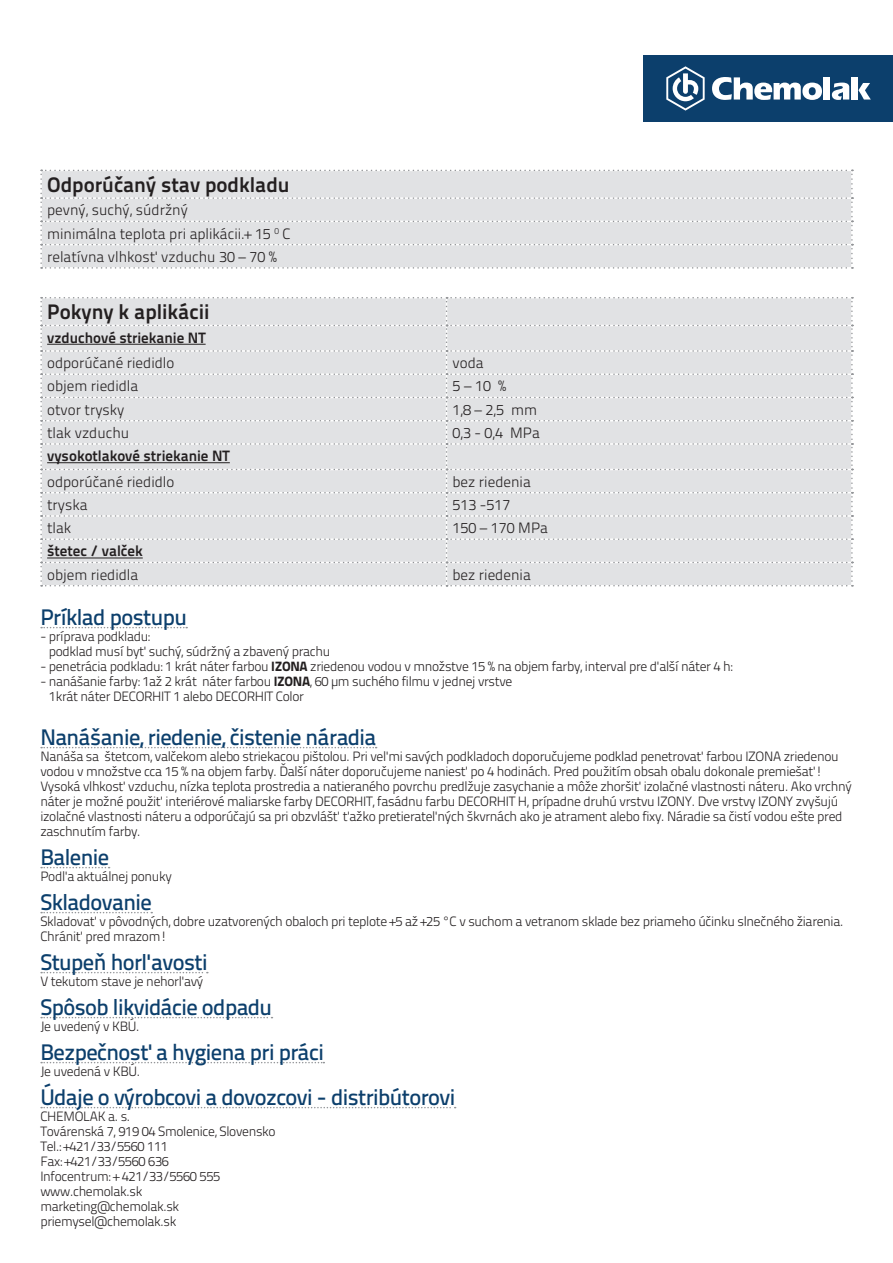
<style>
.page{position:relative;width:893px;height:1263px;background:#fff}
.page>*{position:absolute;margin:0;border:0;box-sizing:border-box;transform-origin:0 0}
.t1{font:500 22.5px/45px "Titillium Text 22 L";letter-spacing:-.025em;color:#0c3f6c}
.t2{font:700 21px "Titillium Text 22 L";color:#231f20}
.t3{font:300 15px/23.2px "Titillium Text 22 L";color:#231f20}
.t4{font:700 15px "Titillium Text 22 L";color:#231f20}
.t5{font:300 13.5px/15px "Titillium Text 22 L";letter-spacing:-.025em;color:#231f20}
.s1{font-weight:800}
</style>
<div class="page">
<div style="left:644px;top:55px;width:249px;height:67px;background:#0c3f6c"></div>
<svg style="left:712px;top:77px;width:110px;height:23px"></svg>
<div style="left:824px;top:77px;width:6px;height:23px;background:#fff"></div>
<svg style="left:832px;top:83px;width:17px;height:17px"></svg>
<div style="left:852px;top:77px;width:6px;height:23px;background:#fff"></div>
<svg style="left:858px;top:83px;width:13px;height:17px"></svg>
<svg style="left:666px;top:66px;width:39px;height:45px"></svg>
<svg style="left:41px;top:627px;width:146px;height:1px"></svg>
<svg style="left:41px;top:747px;width:336px;height:1px"></svg>
<svg style="left:41px;top:867px;width:69px;height:1px"></svg>
<svg style="left:41px;top:912px;width:111px;height:1px"></svg>
<svg style="left:41px;top:972px;width:167px;height:1px"></svg>
<svg style="left:41px;top:1017px;width:231px;height:1px"></svg>
<svg style="left:41px;top:1062px;width:283px;height:1px"></svg>
<svg style="left:41px;top:1107px;width:415px;height:1px"></svg>
<svg style="left:40px;top:170px;width:813px;height:99px;background:#e1e2e4"></svg>
<svg style="left:40px;top:297px;width:813px;height:289px;background:#e0e1e3"></svg>
<hr style="left:47px;top:344px;width:159px;height:1px;background:#231f20">
<hr style="left:47px;top:462px;width:183px;height:1px;background:#231f20">
<hr style="left:47px;top:558px;width:96px;height:1px;background:#231f20">
<h2 class="t2" style="left:47px;top:177px;width:244px">Odporúčaný stav podkladu</h2>
<p class="t3" style="left:47px;top:200px;width:245px">pevný, suchý, súdržný<br>minimálna teplota pri aplikácii.+ 15 <sup>0</sup> C relatívna vlhkosť vzduchu 30 – 70 %</p>
<h2 class="t2" style="left:47px;top:304px;width:164px">Pokyny k aplikácii</h2>
<p class="t4" style="left:47px;top:332px;width:160px">vzduchové striekanie NT</p>
<p class="t3" style="left:47px;top:353px;width:129px">odporúčané riedidlo</p>
<p class="t3" style="left:452px;top:353px;width:33px">voda</p>
<p class="t3" style="left:47px;top:376px;width:93px">objem riedidla</p>
<p class="t3" style="left:452px;top:376px;width:55px">5 – 10 %</p>
<p class="t3" style="left:47px;top:400px;width:79px">otvor trysky</p>
<p class="t3" style="left:452px;top:400px;width:86px">1,8 – 2,5 mm</p>
<p class="t3" style="left:47px;top:423px;width:84px">tlak vzduchu</p>
<p class="t3" style="left:452px;top:423px;width:89px">0,3 - 0,4 MPa</p>
<p class="t4" style="left:47px;top:450px;width:184px">vysokotlakové striekanie NT</p>
<p class="t3" style="left:47px;top:472px;width:129px">odporúčané riedidlo</p>
<p class="t3" style="left:452px;top:472px;width:80px">bez riedenia</p>
<p class="t3" style="left:47px;top:495px;width:42px">tryska</p>
<p class="t3" style="left:452px;top:495px;width:59px">513 -517</p>
<p class="t3" style="left:47px;top:518px;width:26px">tlak</p>
<p class="t3" style="left:452px;top:518px;width:97px">150 – 170 MPa</p>
<p class="t4" style="left:47px;top:546px;width:97px">štetec / valček</p>
<p class="t3" style="left:47px;top:565px;width:93px">objem riedidla</p>
<p class="t3" style="left:452px;top:565px;width:80px">bez riedenia</p>
<h1 class="t1" style="left:40px;top:597px;width:148px">Príklad postupu</h1>
<p class="t5" style="left:49px;top:630px;width:283px;text-indent:-9px">- príprava podkladu:<br>podklad musí byť suchý, súdržný a zbavený prachu</p>
<p class="t5" style="left:40px;top:660px;width:694px">- penetrácia podkladu: 1 krát náter farbou <span class="s1">IZONA</span> zriedenou vodou v množstve 15 % na objem farby, interval pre ďalší náter 4 h:</p>
<p class="t5" style="left:49px;top:675px;width:465px;text-indent:-9px">- nanášanie farby: 1až 2 krát náter farbou <span class="s1">IZONA</span>, 60 μm suchého filmu v jednej vrstve<br>1krát náter DECORHIT 1 alebo DECORHIT Color</p>
<h1 class="t1" style="left:40px;top:717px;width:337px">Nanášanie, riedenie, čistenie náradia</h1>
<p class="t5" style="left:40px;top:750px;width:813px">Nanáša sa štetcom, valčekom alebo striekacou pištolou. Pri veľmi savých podkladoch doporučujeme podklad penetrovať farbou IZONA zriedenou vodou v množstve cca 15 % na objem farby. Ďalší náter doporučujeme naniesť po 4 hodinách. Pred použitím obsah obalu dokonale premiešať!<br>Vysoká vlhkosť vzduchu, nízka teplota prostredia a natieraného povrchu predlžuje zasychanie a môže zhoršiť izolačné vlastnosti náteru. Ako vrchný náter je možné použiť interiérové maliarske farby DECORHIT, fasádnu farbu DECORHIT H, prípadne druhú vrstvu IZONY. Dve vrstvy IZONY zvyšujú izolačné vlastnosti náteru a odporúčajú sa pri obzvlášť ťažko pretierateľných škvrnách ako je atrament alebo fixy. Náradie sa čistí vodou ešte pred zaschnutím farby.</p>
<p class="t5" style="left:40px;top:870px;width:133px">Podľa aktuálnej ponuky</p>
<p class="t5" style="left:40px;top:915px;width:804px">Skladovať v pôvodných, dobre uzatvorených obaloch pri teplote +5 až +25 °C v suchom a vetranom sklade bez priameho účinku slnečného žiarenia.<br>Chrániť pred mrazom!</p>
<p class="t5" style="left:40px;top:975px;width:164px">V tekutom stave je nehorľavý</p>
<p class="t5" style="left:40px;top:1020px;width:101px">Je uvedený v KBÚ.</p>
<p class="t5" style="left:40px;top:1065px;width:101px">Je uvedená v KBÚ.</p>
<p class="t5" style="left:40px;top:1110px;width:237px">CHEMOLAK a. s.<br>Továrenská 7, 919 04 Smolenice, Slovensko<br>Tel.: +421/33/5560 111<br>Fax: +421/33/5560 636<br>Infocentrum: + 421/33/5560 555 www.chemolak.sk marketing@chemolak.sk priemysel@chemolak.sk</p>
<h1 class="t1" style="left:40px;top:837px;width:113px">Balenie<br>Skladovanie</h1>
<h1 class="t1" style="left:40px;top:942px;width:416px">Stupeň horľavosti<br>Spôsob likvidácie odpadu<br>Bezpečnosť a hygiena pri práci<br>Údaje o výrobcovi a dovozcovi - distribútorovi</h1>
</div>
